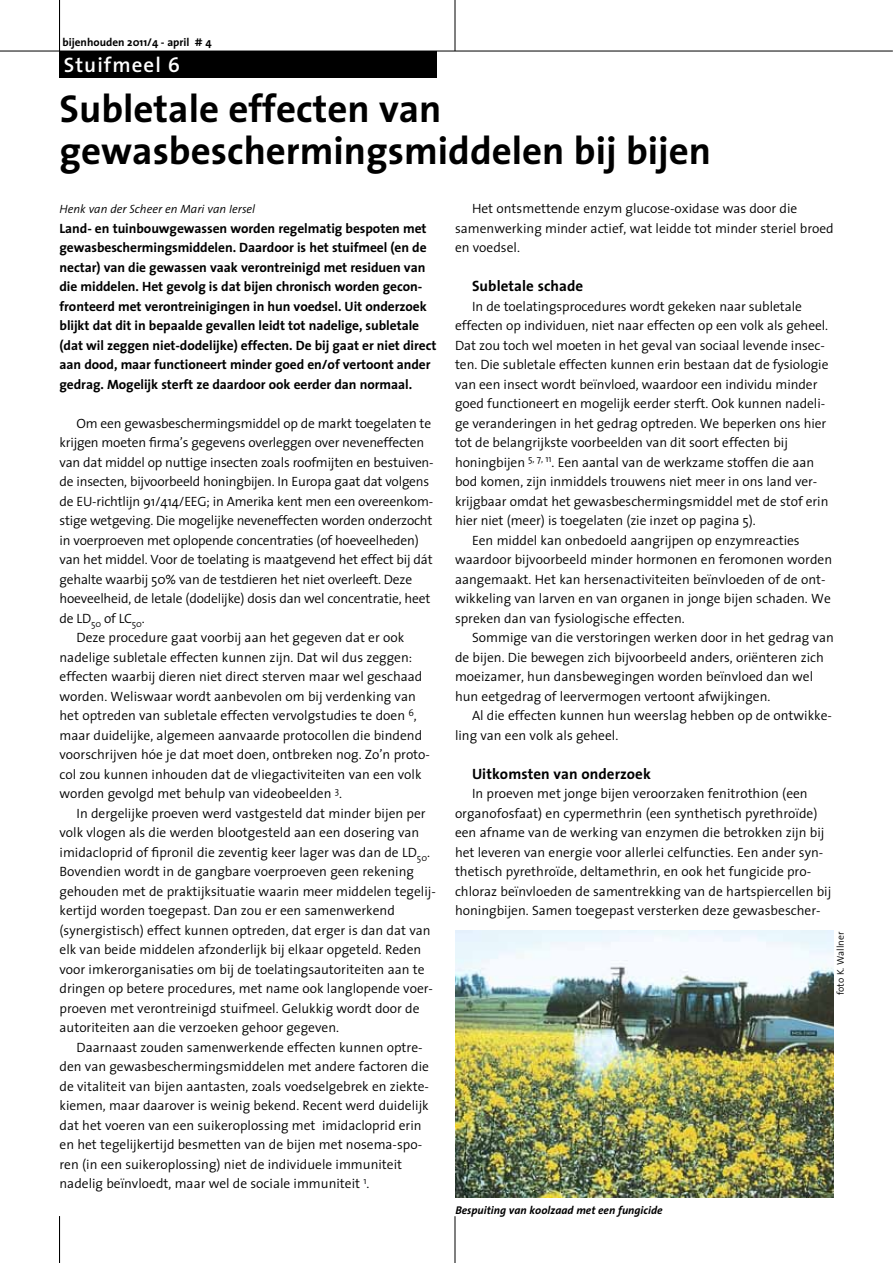
<style>
.page{position:relative;width:893px;height:1263px;background:#fff}
.page>*{position:absolute;margin:0;border:0;box-sizing:border-box;transform-origin:0 0}
.t1{font:700 39px/42px "The Sans";color:#000}
.t2{font:600 21px "The Sans";letter-spacing:.05em;color:#fff}
.t3{font:700 15px "The Sans";letter-spacing:.005em;color:#000}
.t4{font:300 13.5px/19.5px "The Sans";color:#000}
.t5{font:700 13.5px/19.5px "The Sans";letter-spacing:-.005em;color:#000}
.t6{font:italic 300 12px "The Sans";color:#000}
.t7{font:italic 700 11.25px "The Sans";color:#000}
.t8{font:700 11.25px "The Sans";color:#000}
.t9{font:300 9.75px "The Sans";color:#000}
</style>
<div class="page">
<hr style="left:0;top:51px;width:893px;height:1px;background:#000">
<hr style="left:455px;top:0;width:1px;height:51px;background:#000">
<hr style="left:455px;top:1216px;width:1px;height:47px;background:#000">
<div style="left:60px;top:51px;width:376px;height:26px;background:#000"></div>
<hr style="left:59px;top:0;width:1px;height:51px;background:#000">
<hr style="left:59px;top:1216px;width:1px;height:47px;background:#000">
<img style="left:455px;top:930px;width:378px;height:267px">
<p class="t8" style="left:63px;top:33px;width:151px">bijenhouden 2011/4 - april # 4</p>
<h2 class="t2" style="left:64px;top:47px;width:118px">Stuifmeel 6</h2>
<h1 class="t1" style="left:60px;top:87px;width:653px">Subletale effecten van gewasbeschermingsmiddelen bij bijen</h1>
<p class="t6" style="left:60px;top:199px;width:197px">Henk van der Scheer en Mari van Iersel</p>
<p class="t5" style="left:60px;top:218px;width:378px">Land- en tuinbouwgewassen worden regelmatig bespoten met gewasbeschermingsmiddelen. Daardoor is het stuifmeel (en de nectar) van die gewassen vaak verontreinigd met residuen van die middelen. Het gevolg is dat bijen chronisch worden gecon&shy;fronteerd met verontreinigingen in hun voedsel. Uit onderzoek blijkt dat dit in bepaalde gevallen leidt tot nadelige, subletale (dat wil zeggen niet-dodelijke) effecten. De bij gaat er niet direct aan dood, maar functioneert minder goed en/of vertoont ander gedrag. Mogelijk sterft ze daardoor ook eerder dan normaal.</p>
<p class="t4" style="left:77px;top:413px;width:356px">Om een gewasbeschermingsmiddel op de markt toegelaten te</p>
<p class="t4" style="left:60px;top:432px;width:366px">krijgen moeten firma’s gegevens overleggen over neveneffecten</p>
<p class="t4" style="left:60px;top:452px;width:376px">van dat middel op nuttige insecten zoals roofmijten en bestuiven-</p>
<p class="t4" style="left:60px;top:471px;width:371px">de insecten, bijvoorbeeld honingbijen. In Europa gaat dat volgens</p>
<p class="t4" style="left:60px;top:491px;width:375px">de EU-richtlijn 91/414/EEG; in Amerika kent men een overeenkom-</p>
<p class="t4" style="left:60px;top:510px;width:374px">stige wetgeving. Die mogelijke neveneffecten worden onderzocht</p>
<p class="t4" style="left:60px;top:530px;width:361px">in voerproeven met oplopende concentraties (of hoeveelheden)</p>
<p class="t4" style="left:60px;top:549px;width:375px">van het middel. Voor de toelating is maatgevend het effect bij dát</p>
<p class="t4" style="left:60px;top:569px;width:354px">gehalte waarbij 50% van de testdieren het niet overleeft. Deze</p>
<p class="t4" style="left:60px;top:588px;width:372px">hoeveelheid, de letale (dodelijke) dosis dan wel concentratie, heet</p>
<p class="t4" style="left:60px;top:608px;width:87px">de LD<sub>50</sub> of LC<sub>50</sub>.</p>
<p class="t4" style="left:77px;top:627px;width:329px">Deze procedure gaat voorbij aan het gegeven dat er ook</p>
<p class="t4" style="left:60px;top:647px;width:354px">nadelige subletale effecten kunnen zijn. Dat wil dus zeggen:</p>
<p class="t4" style="left:60px;top:666px;width:364px">effecten waarbij dieren niet direct sterven maar wel geschaad</p>
<p class="t4" style="left:60px;top:686px;width:358px">worden. Weliswaar wordt aanbevolen om bij verdenking van</p>
<p class="t4" style="left:60px;top:705px;width:359px">het optreden van subletale effecten vervolgstudies te doen <sup>6</sup>,</p>
<p class="t4" style="left:60px;top:725px;width:364px">maar duidelijke, algemeen aanvaarde protocollen die bindend</p>
<p class="t4" style="left:60px;top:744px;width:372px">voorschrijven hóe je dat moet doen, ontbreken nog. Zo’n proto-</p>
<p class="t4" style="left:60px;top:764px;width:364px">col zou kunnen inhouden dat de vliegactiviteiten van een volk</p>
<p class="t4" style="left:60px;top:783px;width:284px">worden gevolgd met behulp van videobeelden <sup>3</sup>.</p>
<p class="t4" style="left:77px;top:803px;width:351px">In dergelijke proeven werd vastgesteld dat minder bijen per</p>
<p class="t4" style="left:60px;top:822px;width:361px">volk vlogen als die werden blootgesteld aan een dosering van</p>
<p class="t4" style="left:60px;top:842px;width:372px">imidacloprid of fipronil die zeventig keer lager was dan de LD<sub>50</sub>.</p>
<p class="t4" style="left:60px;top:861px;width:356px">Bovendien wordt in de gangbare voerproeven geen rekening</p>
<p class="t4" style="left:60px;top:881px;width:378px">gehouden met de praktijksituatie waarin meer middelen tegelij-</p>
<p class="t4" style="left:60px;top:900px;width:337px">kertijd worden toegepast. Dan zou er een samenwerkend</p>
<p class="t4" style="left:60px;top:920px;width:373px">(synergistisch) effect kunnen optreden, dat erger is dan dat van</p>
<p class="t4" style="left:60px;top:939px;width:363px">elk van beide middelen afzonderlijk bij elkaar opgeteld. Reden</p>
<p class="t4" style="left:60px;top:959px;width:366px">voor imkerorganisaties om bij de toelatingsautoriteiten aan te</p>
<p class="t4" style="left:60px;top:978px;width:375px">dringen op betere procedures, met name ook langlopende voer-</p>
<p class="t4" style="left:60px;top:998px;width:362px">proeven met verontreinigd stuifmeel. Gelukkig wordt door de</p>
<p class="t4" style="left:60px;top:1017px;width:281px">autoriteiten aan die verzoeken gehoor gegeven.</p>
<p class="t4" style="left:77px;top:1037px;width:348px">Daarnaast zouden samenwerkende effecten kunnen optre-</p>
<p class="t4" style="left:60px;top:1056px;width:371px">den van gewasbeschermingsmiddelen met andere factoren die</p>
<p class="t4" style="left:60px;top:1076px;width:371px">de vitaliteit van bijen aantasten, zoals voedselgebrek en ziekte-</p>
<p class="t4" style="left:60px;top:1095px;width:371px">kiemen, maar daarover is weinig bekend. Recent werd duidelijk</p>
<p class="t4" style="left:60px;top:1115px;width:364px">dat het voeren van een suikeroplossing met imidacloprid erin</p>
<p class="t4" style="left:60px;top:1134px;width:364px">en het tegelijkertijd besmetten van de bijen met nosema-spo-</p>
<p class="t4" style="left:60px;top:1154px;width:344px">ren (in een suikeroplossing) niet de individuele immuniteit</p>
<p class="t4" style="left:60px;top:1173px;width:312px">nadelig beïnvloedt, maar wel de sociale immuniteit <sup>1</sup>.</p>
<p class="t4" style="left:455px;top:198px;width:380px;text-indent:17px">Het ontsmettende enzym glucose-oxidase was door die samenwerking minder actief, wat leidde tot minder steriel broed en voedsel.</p>
<p class="t3" style="left:472px;top:273px;width:113px">Subletale schade</p>
<p class="t4" style="left:472px;top:296px;width:332px">In de toelatingsprocedures wordt gekeken naar subletale</p>
<p class="t4" style="left:455px;top:315px;width:375px">effecten op individuen, niet naar effecten op een volk als geheel.</p>
<p class="t4" style="left:455px;top:335px;width:371px">Dat zou toch wel moeten in het geval van sociaal levende insec-</p>
<p class="t4" style="left:455px;top:354px;width:375px">ten. Die subletale effecten kunnen erin bestaan dat de fysiologie</p>
<p class="t4" style="left:455px;top:374px;width:364px">van een insect wordt beïnvloed, waardoor een individu minder</p>
<p class="t4" style="left:455px;top:393px;width:372px">goed functioneert en mogelijk eerder sterft. Ook kunnen nadeli-</p>
<p class="t4" style="left:455px;top:413px;width:373px">ge veranderingen in het gedrag optreden. We beperken ons hier</p>
<p class="t4" style="left:455px;top:432px;width:334px">tot de belangrijkste voorbeelden van dit soort effecten bij</p>
<p class="t4" style="left:455px;top:452px;width:361px">honingbijen <sup>5,</sup> <sup>7,</sup> <sup>11</sup>. Een aantal van de werkzame stoffen die aan</p>
<p class="t4" style="left:455px;top:471px;width:364px">bod komen, zijn inmiddels trouwens niet meer in ons land ver-</p>
<p class="t4" style="left:455px;top:491px;width:375px">krijgbaar omdat het gewasbeschermingsmiddel met de stof erin</p>
<p class="t4" style="left:455px;top:510px;width:302px">hier niet (meer) is toegelaten (zie inzet op pagina 5).</p>
<p class="t4" style="left:472px;top:530px;width:329px">Een middel kan onbedoeld aangrijpen op enzymreacties</p>
<p class="t4" style="left:455px;top:549px;width:379px">waardoor bijvoorbeeld minder hormonen en feromonen worden</p>
<p class="t4" style="left:455px;top:569px;width:372px">aangemaakt. Het kan hersenactiviteiten beïnvloeden of de ont-</p>
<p class="t4" style="left:455px;top:588px;width:377px">wikkeling van larven en van organen in jonge bijen schaden. We</p>
<p class="t4" style="left:455px;top:608px;width:231px">spreken dan van fysiologische effecten.</p>
<p class="t4" style="left:472px;top:627px;width:363px">Sommige van die verstoringen werken door in het gedrag van</p>
<p class="t4" style="left:455px;top:647px;width:370px">de bijen. Die bewegen zich bijvoorbeeld anders, oriënteren zich</p>
<p class="t4" style="left:455px;top:666px;width:360px">moeizamer, hun dansbewegingen worden beïnvloed dan wel</p>
<p class="t4" style="left:455px;top:686px;width:317px">hun eetgedrag of leervermogen vertoont afwijkingen.</p>
<p class="t4" style="left:472px;top:705px;width:361px">Al die effecten kunnen hun weerslag hebben op de ontwikke-</p>
<p class="t4" style="left:455px;top:725px;width:165px">ling van een volk als geheel.</p>
<p class="t3" style="left:472px;top:761px;width:180px">Uitkomsten van onderzoek</p>
<p class="t4" style="left:455px;top:783px;width:378px;text-indent:17px">In proeven met jonge bijen veroorzaken fenitrothion (een organofosfaat) en cypermethrin (een synthetisch pyrethroïde) een afname van de werking van enzymen die betrokken zijn bij het leveren van energie voor allerlei celfuncties. Een ander syn&shy;thetisch pyrethroïde, deltamethrin, en ook het fungicide pro&shy;chloraz beïnvloeden de samentrekking van de hartspiercellen bij honingbijen. Samen toegepast versterken deze gewasbescher-</p>
<p class="t7" style="left:455px;top:1200px;width:209px">Bespuiting van koolzaad met een fungicide</p>
<p class="t9" style="left:832px;top:995px;width:65px;rotate:-90deg">foto K. Wallner</p>
</div>
